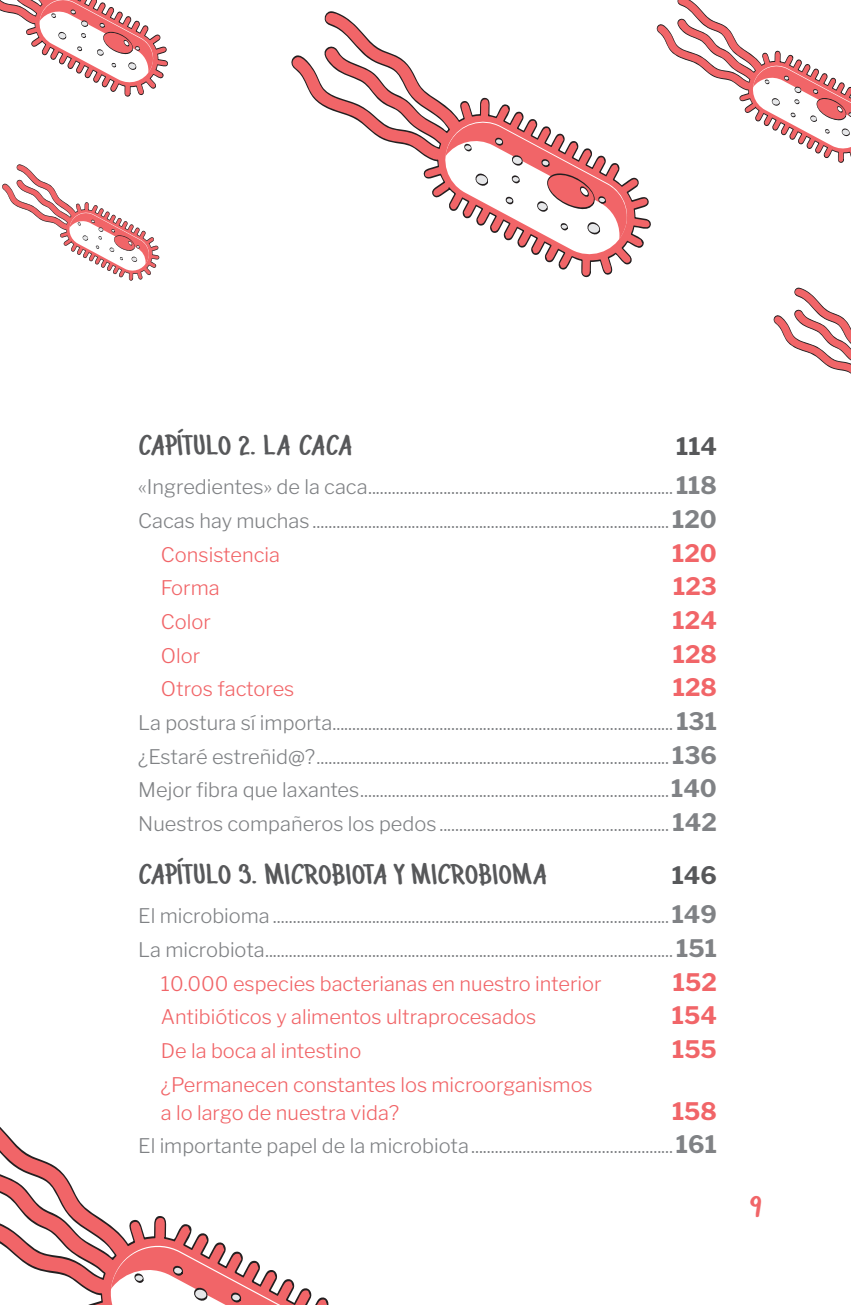
<style>
.page{position:relative;width:851px;height:1305px;background:#fff}
.page>*{position:absolute;margin:0;border:0;box-sizing:border-box;transform-origin:0 0}
.t1{font:32px "Art Club";color:#f16568}
.t2{font:30px "Art Club";letter-spacing:.005em;color:#57585a}
.t3{font:700 24px "Libre Franklin";color:#f16568}
.t4{font:700 24px "Libre Franklin";letter-spacing:-.005em;color:#57585a}
.t5{font:300 20px/33.6px "Libre Franklin";color:#808285;text-align:justify}
.t6{font:300 20px/28px "Libre Franklin";color:#f16568}
.s1{font-weight:700;font-size:24px}
</style>
<div class="page">
<svg style="left:291px;top:11px;width:360px;height:267px"></svg>
<svg style="left:440px;top:116px;width:192px;height:143px"></svg>
<svg style="left:773px;top:287px;width:77px;height:86px"></svg>
<svg style="left:2px;top:164px;width:158px;height:117px"></svg>
<svg style="left:0;top:1127px;width:209px;height:178px"></svg>
<svg style="left:104px;top:1239px;width:225px;height:66px"></svg>
<svg style="left:0;top:0;width:168px;height:97px"></svg>
<svg style="left:656px;top:0;width:195px;height:163px"></svg>
<h2 class="t2" style="left:138px;top:428px;width:216px">CAPÍTULO 2. LA CACA</h2>
<p class="t4" style="left:676px;top:427px;width:42px">114</p>
<p class="t5" style="left:138px;top:468px;width:580px">«Ingredientes» de la caca.............................................................................<span class="s1">118</span></p>
<p class="t5" style="left:138px;top:502px;width:580px">Cacas hay muchas ..........................................................................................<span class="s1">120</span></p>
<p class="t6" style="left:161px;top:539px;width:121px">Consistencia</p>
<p class="t3" style="left:672px;top:534px;width:46px">120</p>
<p class="t6" style="left:161px;top:572px;width:60px">Forma</p>
<p class="t3" style="left:673px;top:567px;width:45px">123</p>
<p class="t6" style="left:161px;top:606px;width:52px">Color</p>
<p class="t3" style="left:672px;top:601px;width:46px">124</p>
<p class="t6" style="left:161px;top:640px;width:41px">Olor</p>
<p class="t3" style="left:672px;top:635px;width:46px">128</p>
<p class="t6" style="left:161px;top:673px;width:135px">Otros factores</p>
<p class="t3" style="left:672px;top:668px;width:46px">128</p>
<p class="t5" style="left:138px;top:704px;width:580px">La postura sí importa...................................................................................... <span class="s1">131 </span>¿Estaré estreñid@?.........................................................................................<span class="s1">136<br></span>Mejor fibra que laxantes..............................................................................<span class="s1">140<br></span>Nuestros compañeros los pedos .......................................................... <span class="s1">142</span></p>
<h2 class="t2" style="left:138px;top:857px;width:410px">CAPÍTULO 3. MICROBIOTA Y MICROBIOMA</h2>
<p class="t4" style="left:671px;top:856px;width:46px">146</p>
<p class="t5" style="left:138px;top:897px;width:580px">El microbioma ....................................................................................................<span class="s1">149</span></p>
<p class="t5" style="left:138px;top:931px;width:580px">La microbiota.......................................................................................................<span class="s1">151</span></p>
<p class="t6" style="left:161px;top:968px;width:442px">10.000 especies bacterianas en nuestro interior</p>
<p class="t3" style="left:673px;top:963px;width:45px">152</p>
<p class="t6" style="left:161px;top:1001px;width:377px">Antibióticos y alimentos ultraprocesados</p>
<p class="t3" style="left:671px;top:997px;width:46px">154</p>
<p class="t6" style="left:161px;top:1035px;width:202px">De la boca al intestino</p>
<p class="t3" style="left:672px;top:1030px;width:46px">155</p>
<p class="t6" style="left:161px;top:1069px;width:433px">¿Permanecen constantes los microorganismos a lo largo de nuestra vida?</p>
<p class="t3" style="left:672px;top:1092px;width:46px">158</p>
<p class="t5" style="left:138px;top:1127px;width:580px">El importante papel de la microbiota...................................................<span class="s1">161</span></p>
<h1 class="t1" style="left:750px;top:1189px;width:13px">9</h1>
</div>
